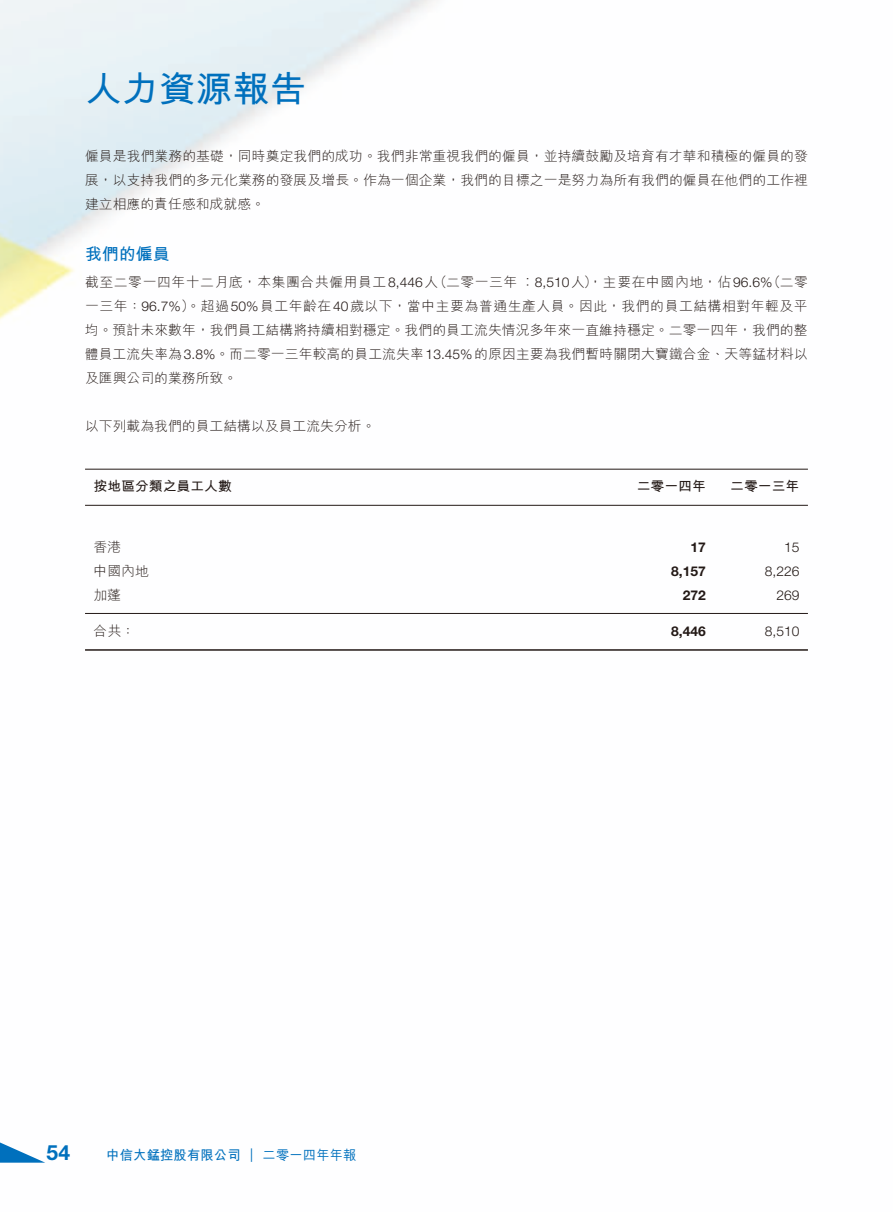
<style>
.page{position:relative;width:893px;height:1212px;background:#fff}
.page>*{position:absolute;margin:0;border:0;box-sizing:border-box;transform-origin:0 0}
.t1{font:700 36px "M Hei HK";color:#0070bd}
.t2{font:700 21px "Helvetica Neue LT Std";color:#0070bd}
.t3{font:700 16.5px "M Hei HK";color:#0070bd}
.t4{font:300 13.5px/24px "M Hei HK";letter-spacing:.005em;color:#231916;text-align:justify}
.t5{font:700 13.5px "M Hei HK";color:#231916}
.t6{font:700 13.5px "M Hei HK";letter-spacing:.015em;color:#0070bd}
.t7{font:700 13.5px "Helvetica Neue LT Std";color:#231916}
.t8{font:300 13.5px "Helvetica Neue LT Std";color:#231916}
.s1{font-family:"Helvetica Neue LT Std"}
.s2{font-family:"Helvetica Neue LT Std";font-weight:400}
.s3{font-weight:500}
</style>
<div class="page">
<img style="left:0;top:0;width:808px;height:1163px">
<svg style="left:0;top:1142px;width:45px;height:20px"></svg>
<hr style="left:85px;top:469px;width:723px;height:1px;background:#231916">
<hr style="left:85px;top:505px;width:723px;height:1px;background:#231916">
<hr style="left:85px;top:613px;width:723px;height:1px;background:#231916">
<hr style="left:85px;top:649px;width:723px;height:2px;background:#231916">
<h1 class="t1" style="left:85px;top:63px;width:223px">人力資源報告</h1>
<p class="t4" style="left:85px;top:144px;width:724px">僱員是我們業務的基礎，同時奠定我們的成功。我們非常重視我們的僱員，並持續鼓勵及培育有才華和積極的僱員的發展，以支持我們的多元化業務的發展及增長。作為一個企業，我們的目標之一是努力為所有我們的僱員在他們的工作裡建立相應的責任感和成就感。</p>
<p class="t3" style="left:85px;top:242px;width:86px">我們的僱員</p>
<p class="t4" style="left:85px;top:270px;width:725px">截至二零一四年十二月底，本集團合共僱用員工<span class="s1">8,446</span>人（二零一三年 ︰<span class="s1">8,510</span>人），主要在中國內地，佔<span class="s1">96.6%</span>（二零一三年：<span class="s1">96.7%</span>）。超過<span class="s1">50%</span>員工年齡在<span class="s1">40</span>歲以下，當中主要為普通生產人員。因此，我們的員工結構相對年輕及平均。預計未來數年，我們員工結構將持續相對穩定。我們的員工流失情況多年來一直維持穩定。二零一四年，我們的整體員工流失率為<span class="s1">3.8%</span>。而二零一三年較高的員工流失率<span class="s1">13.45%</span>的原因主要為我們暫時關閉大寶鐵合金、天等錳材料以及匯興公司的業務所致。</p>
<p class="t4" style="left:85px;top:414px;width:292px">以下列載為我們的員工結構以及員工流失分析。</p>
<p class="t5" style="left:94px;top:477px;width:140px">按地區分類之員工人數</p>
<p class="t5" style="left:637px;top:477px;width:71px">二零一四年</p>
<p class="t5" style="left:730px;top:477px;width:71px">二零一三年</p>
<p class="t4" style="left:94px;top:534px;width:29px">香港</p>
<p class="t7" style="left:690px;top:538px;width:17px">17</p>
<p class="t8" style="left:784px;top:538px;width:17px">15</p>
<p class="t4" style="left:94px;top:558px;width:57px">中國內地</p>
<p class="t7" style="left:671px;top:562px;width:36px">8,157</p>
<p class="t8" style="left:765px;top:562px;width:36px">8,226</p>
<p class="t4" style="left:94px;top:582px;width:29px">加蓬</p>
<p class="t7" style="left:683px;top:586px;width:25px">272</p>
<p class="t8" style="left:776px;top:586px;width:25px">269</p>
<p class="t4" style="left:94px;top:618px;width:43px">合共：</p>
<p class="t7" style="left:671px;top:622px;width:36px">8,446</p>
<p class="t8" style="left:765px;top:623px;width:36px">8,510</p>
<h2 class="t2" style="left:47px;top:1139px;width:25px">54</h2>
<p class="t6" style="left:106px;top:1145px;width:252px">中信大錳控股有限公司 <span class="s2">|</span> <span class="s3">二零一四年年報</span></p>
</div>
